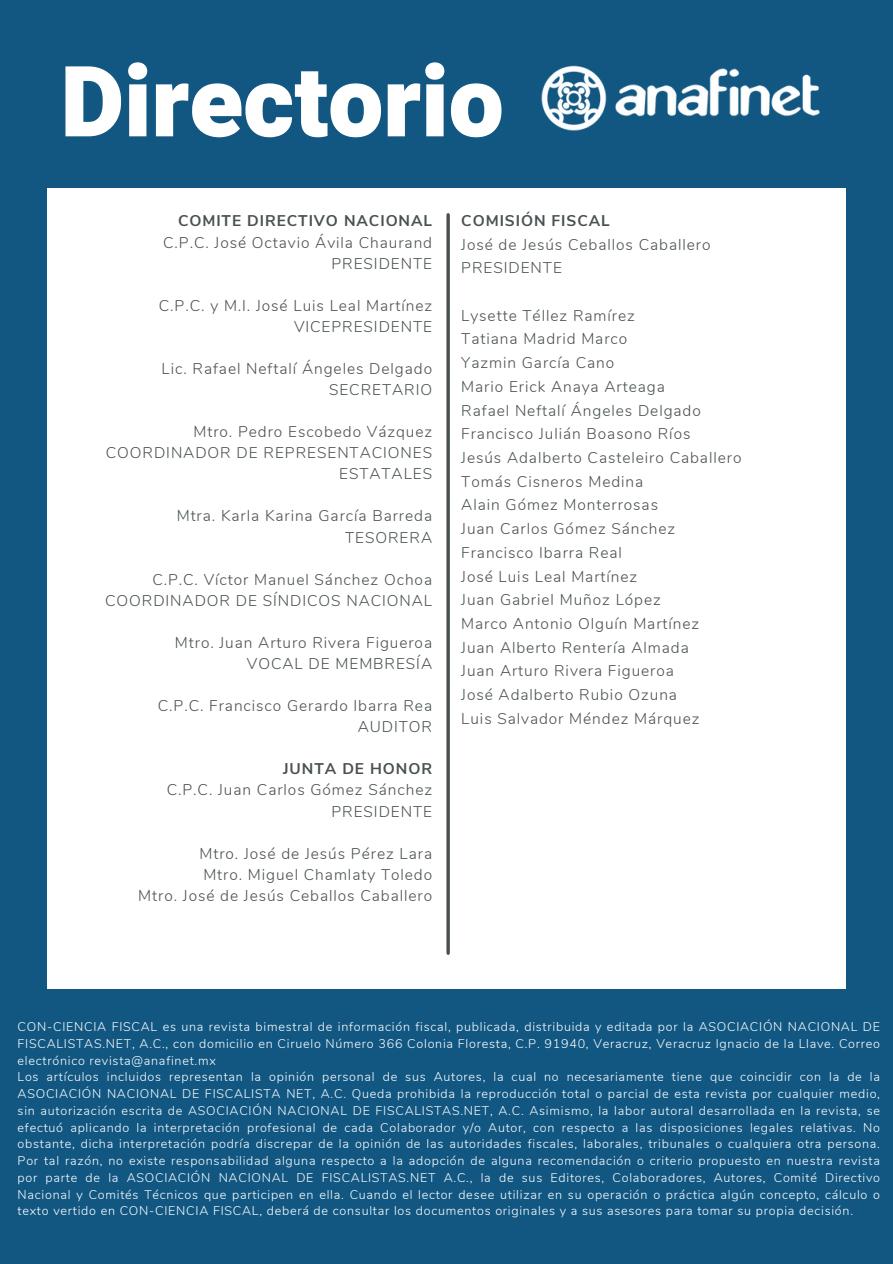
<style>
.page{position:relative;width:893px;height:1264px;background:#fff}
.page>*{position:absolute;margin:0;border:0;box-sizing:border-box;transform-origin:0 0}
.t1{font:900 98.25px "Heebo";color:#fff}
.t2{font:300 15.45px/21px "Nunito";letter-spacing:.06em;color:#495052;text-align:right}
.t3{font:700 15.45px "Nunito Sans";letter-spacing:.06em;color:#495052}
.t4{font:300 12.6px/16.6px "Nunito";letter-spacing:.06em;color:#fff;text-align:justify}
</style>
<div class="page">
<div style="left:0;top:0;width:892px;height:1263px;background:#115782"></div>
<div style="left:47px;top:188px;width:799px;height:1022px;background:#fff"></div>
<div style="left:0;top:989px;width:892px;height:274px;background:#115782"></div>
<svg style="left:446px;top:215px;width:4px;height:738px"></svg>
<img style="left:541px;top:65px;width:279px;height:66px">
<p class="t1" style="left:61px;top:33px;width:444px">Directorio</p>
<p class="t3" style="left:178px;top:211px;width:256px">COMITE DIRECTIVO NACIONAL</p>
<p class="t2" style="left:163px;top:232px;width:270px">C.P.C. José Octavio Ávila Chaurand</p>
<p class="t2" style="left:331px;top:253px;width:102px">PRESIDENTE</p>
<p class="t2" style="left:159px;top:295px;width:275px">C.P.C. y M.I. José Luis Leal Martínez</p>
<p class="t2" style="left:294px;top:316px;width:140px">VICEPRESIDENTE</p>
<p class="t2" style="left:161px;top:358px;width:272px">Lic. Rafael Neftalí Ángeles Delgado</p>
<p class="t2" style="left:329px;top:379px;width:104px">SECRETARIO</p>
<p class="t2" style="left:193px;top:421px;width:240px">Mtro. Pedro Escobedo Vázquez</p>
<p class="t2" style="left:106px;top:442px;width:328px">COORDINADOR DE REPRESENTACIONES<br>ESTATALES</p>
<p class="t2" style="left:177px;top:506px;width:257px">Mtra. Karla Karina García Barreda</p>
<p class="t2" style="left:345px;top:527px;width:88px">TESORERA</p>
<p class="t2" style="left:152px;top:569px;width:281px">C.P.C. Víctor Manuel Sánchez Ochoa</p>
<p class="t2" style="left:105px;top:590px;width:328px">COORDINADOR DE SÍNDICOS NACIONAL</p>
<p class="t2" style="left:175px;top:632px;width:259px">Mtro. Juan Arturo Rivera Figueroa</p>
<p class="t2" style="left:247px;top:653px;width:187px">VOCAL DE MEMBRESÍA</p>
<p class="t2" style="left:158px;top:695px;width:276px">C.P.C. Francisco Gerardo Ibarra Rea</p>
<p class="t2" style="left:358px;top:716px;width:76px">AUDITOR</p>
<p class="t3" style="left:283px;top:758px;width:150px">JUNTA DE HONOR</p>
<p class="t2" style="left:167px;top:779px;width:267px">C.P.C. Juan Carlos Gómez Sánchez</p>
<p class="t2" style="left:331px;top:801px;width:102px">PRESIDENTE</p>
<p class="t2" style="left:199px;top:843px;width:234px">Mtro. José de Jesús Pérez Lara</p>
<p class="t2" style="left:203px;top:864px;width:230px">Mtro. Miguel Chamlaty Toledo</p>
<p class="t2" style="left:138px;top:885px;width:295px">Mtro. José de Jesús Ceballos Caballero</p>
<p class="t3" style="left:461px;top:210px;width:150px">COMISIÓN FISCAL</p>
<p class="t2" style="left:461px;top:234px;width:251px">José de Jesús Ceballos Caballero</p>
<p class="t2" style="left:461px;top:258px;width:102px">PRESIDENTE</p>
<p class="t2" style="left:461px;top:305px;width:175px">Lysette Téllez Ramírez</p>
<p class="t2" style="left:461px;top:329px;width:167px">Tatiana Madrid Marco</p>
<p class="t2" style="left:461px;top:352px;width:154px">Yazmin García Cano</p>
<p class="t2" style="left:461px;top:376px;width:205px">Mario Erick Anaya Arteaga</p>
<p class="t2" style="left:461px;top:400px;width:241px">Rafael Neftalí Ángeles Delgado</p>
<p class="t2" style="left:461px;top:424px;width:231px">Francisco Julián Boasono Ríos</p>
<p class="t2" style="left:461px;top:447px;width:281px">Jesús Adalberto Casteleiro Caballero</p>
<p class="t2" style="left:461px;top:471px;width:183px">Tomás Cisneros Medina</p>
<p class="t2" style="left:461px;top:495px;width:198px">Alain Gómez Monterrosas</p>
<p class="t2" style="left:461px;top:518px;width:215px">Juan Carlos Gómez Sánchez</p>
<p class="t2" style="left:461px;top:542px;width:162px">Francisco Ibarra Real</p>
<p class="t2" style="left:461px;top:566px;width:177px">José Luis Leal Martínez</p>
<p class="t2" style="left:461px;top:589px;width:201px">Juan Gabriel Muñoz López</p>
<p class="t2" style="left:461px;top:613px;width:239px">Marco Antonio Olguín Martínez</p>
<p class="t2" style="left:461px;top:637px;width:229px">Juan Alberto Rentería Almada</p>
<p class="t2" style="left:461px;top:660px;width:214px">Juan Arturo Rivera Figueroa</p>
<p class="t2" style="left:461px;top:684px;width:217px">José Adalberto Rubio Ozuna</p>
<p class="t2" style="left:461px;top:708px;width:240px">Luis Salvador Méndez Márquez</p>
<p class="t4" style="left:18px;top:1018px;width:863px">CON-CIENCIA FISCAL es una revista bimestral de información fiscal, publicada, distribuida y editada por la ASOCIACIÓN NACIONAL DE FISCALISTAS.NET, A.C., con domicilio en Ciruelo Número 366 Colonia Floresta, C.P. 91940, Veracruz, Veracruz Ignacio de la Llave. Correo electrónico revista@anafinet.mx</p>
<p class="t4" style="left:18px;top:1068px;width:863px">Los artículos incluidos representan la opinión personal de sus Autores, la cual no necesariamente tiene que coincidir con la de la ASOCIACIÓN NACIONAL DE FISCALISTA NET, A.C. Queda prohibida la reproducción total o parcial de esta revista por cualquier medio, sin autorización escrita de ASOCIACIÓN NACIONAL DE FISCALISTAS.NET, A.C. Asimismo, la labor autoral desarrollada en la revista, se efectuó aplicando la interpretación profesional de cada Colaborador y/o Autor, con respecto a las disposiciones legales relativas. No obstante, dicha interpretación podría discrepar de la opinión de las autoridades fiscales, laborales, tribunales o cualquiera otra persona.<br>Por tal razón, no existe responsabilidad alguna respecto a la adopción de alguna recomendación o criterio propuesto en nuestra revista por parte de la ASOCIACIÓN NACIONAL DE FISCALISTAS.NET A.C., la de sus Editores, Colaboradores, Autores, Comité Directivo Nacional y Comités Técnicos que participen en ella. Cuando el lector desee utilizar en su operación o práctica algún concepto, cálculo o texto vertido en CON-CIENCIA FISCAL, deberá de consultar los documentos originales y a sus asesores para tomar su propia decisión.</p>
</div>
